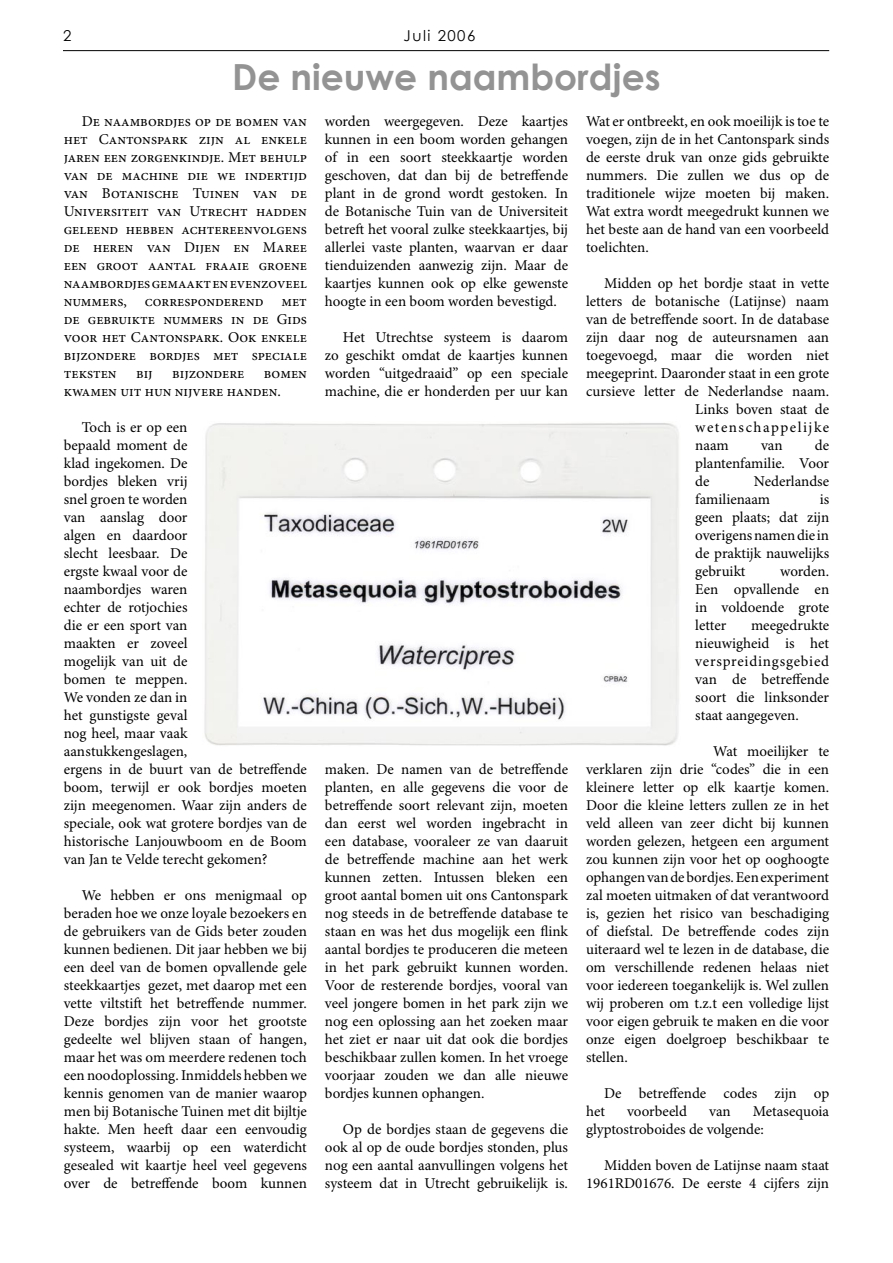
<style>
.page{position:relative;width:893px;height:1263px;background:#fff}
.page>*{position:absolute;margin:0;border:0;box-sizing:border-box;transform-origin:0 0}
.Kop_1{font:700 36px "Century Gothic";color:#939393}
.Standaard{font:15px/18px "Minion Pro";color:#000;text-align:justify}
.Standaard-2{font:15px "Minion Pro";letter-spacing:.1em;color:#000}
.Standaard-3{font:15px "Century Gothic";letter-spacing:.1em;color:#000}
</style>
<div class="page">
<hr style="left:63px;top:50px;width:766px;height:1px;background:#000">
<img style="left:204px;top:423px;width:475px;height:323px">
<p class="Standaard-3" style="left:63px;top:25px;width:10px">2</p>
<p class="Standaard-3" style="left:404px;top:25px;width:73px">Juli 2006</p>
<p class="Kop_1" style="left:232px;top:50px;width:430px">De nieuwe naambordjes</p>
<p class="Standaard" style="left:64px;top:113px;width:245px;text-indent:18px">De naambordjes op de bomen van het Cantonspark zijn al enkele jaren een zorgenkindje. Met behulp van de machine die we indertijd van Botanische Tuinen van de Universiteit van Utrecht hadden geleend hebben achtereenvolgens de heren van Dijen en Maree een groot aantal fraaie groene naambordjes gemaakt en evenzoveel nummers, corresponderend met de gebruikte nummers in de Gids voor het Cantonspark. Ook enkele bijzondere bordjes met speciale teksten</p>
<p class="Standaard" style="left:136px;top:365px;width:18px">bij</p>
<p class="Standaard" style="left:172px;top:365px;width:74px">bijzondere</p>
<p class="Standaard" style="left:64px;top:365px;width:245px;text-indent:200px">bomen kwamen uit hun nijvere handen.</p>
<p class="Standaard" style="left:64px;top:419px;width:245px;text-align:left;text-indent:18px">Toch is er op een<br>bepaald moment de<br>klad ingekomen. De<br>bordjes bleken vrij<br>snel groen te worden<br>van aanslag door<br>algen en daardoor<br>slecht leesbaar. De<br>ergste kwaal voor de<br>naambordjes waren<br>echter de rotjochies<br>die er een sport van<br>maakten er zoveel<br>mogelijk van uit de<br>bomen te meppen.<br>We vonden ze dan in<br>het gunstigste geval<br>nog heel, maar vaak<br>aan stukken geslagen,<br>ergens in de buurt van de betreffende boom, terwijl er ook bordjes moeten zijn meegenomen. Waar zijn anders de speciale, ook wat grotere bordjes van de historische Lanjouwboom en de Boom van Jan te Velde terecht gekomen?</p>
<p class="Standaard" style="left:64px;top:887px;width:245px;text-indent:18px">We hebben er ons menigmaal op beraden hoe we onze loyale bezoekers en de gebruikers van de Gids beter zouden kunnen bedienen. Dit jaar hebben we bij een deel van de bomen opvallende gele steekkaartjes gezet, met daarop met een vette viltstift het betreffende nummer.<br>Deze bordjes zijn voor het grootste gedeelte wel blijven staan of hangen, maar het was om meerdere redenen toch een noodoplossing. Inmiddels hebben we kennis genomen van de manier waarop men bij Botanische Tuinen met dit bijltje hakte. Men heeft daar een eenvoudig systeem, waarbij op een waterdicht gesealed wit kaartje heel veel gegevens over de betreffende boom kunnen</p>
<p class="Standaard" style="left:325px;top:113px;width:245px">worden weergegeven. Deze kaartjes kunnen in een boom worden gehangen of in een soort steekkaartje worden geschoven, dat dan bij de betreffende plant in de grond wordt gestoken. In de Botanische Tuin van de Universiteit betreft het vooral zulke steekkaartjes, bij allerlei vaste planten, waarvan er daar tienduizenden aanwezig zijn. Maar de kaartjes kunnen ook op elke gewenste hoogte in een boom worden bevestigd.</p>
<p class="Standaard" style="left:325px;top:329px;width:245px;text-indent:18px">Het Utrechtse systeem is daarom zo geschikt omdat de kaartjes kunnen worden “uitgedraaid” op een speciale machine, die er honderden per uur kan</p>
<p class="Standaard" style="left:325px;top:761px;width:245px">maken. De namen van de betreffende planten, en alle gegevens die voor de betreffende soort relevant zijn, moeten dan eerst wel worden ingebracht in een database, vooraleer ze van daaruit de betreffende machine aan het werk kunnen zetten. Intussen bleken een groot aantal bomen uit ons Cantonspark nog steeds in de betreffende database te staan en was het dus mogelijk een flink aantal bordjes te produceren die meteen in het park gebruikt kunnen worden.<br>Voor de resterende bordjes, vooral van veel jongere bomen in het park zijn we nog een oplossing aan het zoeken maar het ziet er naar uit dat ook die bordjes beschikbaar zullen komen. In het vroege voorjaar zouden we dan alle nieuwe bordjes kunnen ophangen.</p>
<p class="Standaard" style="left:325px;top:1121px;width:245px;text-indent:18px">Op de bordjes staan de gegevens die ook al op de oude bordjes stonden, plus nog een aantal aanvullingen volgens het systeem dat in Utrecht gebruikelijk is.</p>
<p class="Standaard" style="left:586px;top:113px;width:245px">Wat er ontbreekt, en ook moeilijk is toe te voegen, zijn de in het Cantonspark sinds de eerste druk van onze gids gebruikte nummers. Die zullen we dus op de traditionele wijze moeten bij maken.<br>Wat extra wordt meegedrukt kunnen we het beste aan de hand van een voorbeeld toelichten.</p>
<p class="Standaard" style="left:604px;top:275px;width:227px">Midden op het bordje staat in vette</p>
<p class="Standaard" style="left:586px;top:293px;width:245px">letters de botanische (Latijnse) naam</p>
<p class="Standaard" style="left:586px;top:311px;width:245px">van de betreffende soort. In de database</p>
<p class="Standaard" style="left:586px;top:329px;width:245px">zijn daar nog de auteursnamen aan</p>
<p class="Standaard" style="left:586px;top:347px;width:245px">toegevoegd, maar die worden niet</p>
<p class="Standaard" style="left:586px;top:365px;width:245px">meegeprint. Daaronder staat in een grote</p>
<p class="Standaard" style="left:586px;top:383px;width:245px">cursieve letter de Nederlandse naam.</p>
<p class="Standaard" style="left:695px;top:401px;width:135px">Links boven staat de</p>
<p class="Standaard-2" style="left:695px;top:418px;width:135px">wetenschappelijke</p>
<p class="Standaard" style="left:695px;top:437px;width:35px">naam</p>
<p class="Standaard" style="left:761px;top:437px;width:23px">van</p>
<p class="Standaard" style="left:695px;top:437px;width:135px;text-indent:120px">de plantenfamilie. Voor de</p>
<p class="Standaard" style="left:695px;top:473px;width:135px;text-indent:59px">Nederlandse familienaam</p>
<p class="Standaard" style="left:695px;top:491px;width:135px;text-indent:124px">is geen plaats; dat zijn overigens namen die in de praktijk nauwelijks gebruikt</p>
<p class="Standaard" style="left:695px;top:563px;width:135px;text-indent:85px">worden.<br>Een opvallende en in voldoende grote letter</p>
<p class="Standaard" style="left:695px;top:617px;width:135px;text-indent:56px">meegedrukte nieuwigheid is het verspreidingsgebied van de betreffende soort die linksonder staat aangegeven.</p>
<p class="Standaard" style="left:586px;top:743px;width:245px;text-indent:127px">Wat moeilijker te verklaren zijn drie “codes” die in een kleinere letter op elk kaartje komen.<br>Door die kleine letters zullen ze in het veld alleen van zeer dicht bij kunnen worden gelezen, hetgeen een argument zou kunnen zijn voor het op ooghoogte ophangen van de bordjes. Een experiment zal moeten uitmaken of dat verantwoord is, gezien het risico van beschadiging of diefstal. De betreffende codes zijn uiteraard wel te lezen in de database, die om verschillende redenen helaas niet voor iedereen toegankelijk is. Wel zullen wij proberen om t.z.t een volledige lijst voor eigen gebruik te maken en die voor onze eigen doelgroep beschikbaar te stellen.</p>
<p class="Standaard" style="left:586px;top:1085px;width:245px;text-indent:18px">De betreffende codes zijn op het</p>
<p class="Standaard" style="left:627px;top:1103px;width:61px">voorbeeld</p>
<p class="Standaard" style="left:709px;top:1103px;width:23px">van</p>
<p class="Standaard" style="left:586px;top:1103px;width:245px;text-indent:167px">Metasequoia glyptostroboides de volgende:</p>
<p class="Standaard" style="left:586px;top:1157px;width:245px;text-align:right">Midden boven de Latijnse naam staat<br>1961RD01676. De eerste 4 cijfers zijn</p>
</div>
